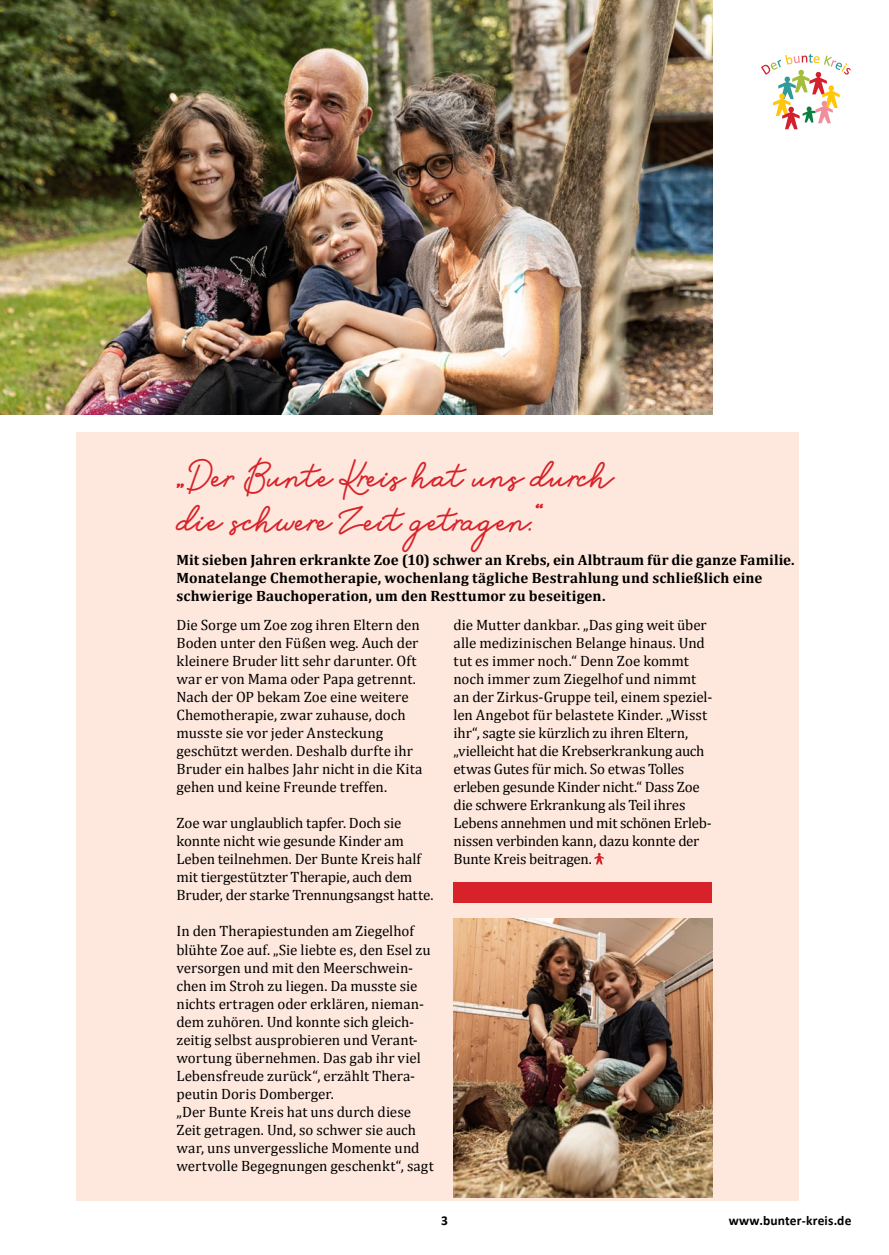
<style>
.page{position:relative;width:889px;height:1255px;background:#fff}
.page>*{position:absolute;margin:0;border:0;box-sizing:border-box;transform-origin:0 0}
.Headline{font:700 30px/43.5px "Beauty Style";letter-spacing:.03em;color:#d72229}
.Gtx{font:15px/18px "Cambria";letter-spacing:-.005em;color:#000}
.t1{font:700 15px/18px "Cambria";letter-spacing:.005em;color:#000}
.t2{font:700 13.5px "Calibri";letter-spacing:.01em;color:#000}
</style>
<div class="page">
<div style="left:77px;top:432px;width:722px;height:768px;background:#fee7dc"></div>
<img style="left:0;top:0;width:712px;height:414px">
<svg style="left:594px;top:853px;width:9px;height:11px"></svg>
<img style="left:453px;top:918px;width:259px;height:279px">
<div style="left:453px;top:882px;width:259px;height:20px;background:#d72229"></div>
<svg style="left:761px;top:54px;width:89px;height:75px"></svg>
<p class="Headline" style="left:176px;top:454px;width:434px">„ Der Bunte Kreis hat uns durch die schwere Zeit getragen.“</p>
<p class="t1" style="left:176px;top:550px;width:619px">Mit sieben Jahren erkrankte Zoe (10) schwer an Krebs, ein Albtraum für die ganze Familie.<br>Monatelange Chemotherapie, wochenlang tägliche Bestrahlung und schließlich eine schwierige Bauchoperation, um den Resttumor zu beseitigen.</p>
<p class="Gtx" style="left:176px;top:616px;width:247px">Die Sorge um Zoe zog ihren Eltern den Boden unter den Füßen weg. Auch der kleinere Bruder litt sehr darunter. Oft war er von Mama oder Papa getrennt.<br>Nach der OP bekam Zoe eine weitere Chemotherapie, zwar zuhause, doch musste sie vor jeder Ansteckung geschützt werden. Deshalb durfte ihr Bruder ein halbes Jahr nicht in die Kita gehen und keine Freunde treffen.</p>
<p class="Gtx" style="left:176px;top:814px;width:258px">Zoe war unglaublich tapfer. Doch sie konnte nicht wie gesunde Kinder am Leben teilnehmen. Der Bunte Kreis half mit tiergestützter Therapie, auch dem Bruder, der starke Trennungsangst hatte.</p>
<p class="Gtx" style="left:176px;top:922px;width:259px">In den Therapiestunden am Ziegelhof blühte Zoe auf. „Sie liebte es, den Esel zu versorgen und mit den Meerschwein&shy;chen im Stroh zu liegen. Da musste sie nichts ertragen oder erklären, nieman&shy;dem zuhören. Und konnte sich gleich&shy;zeitig selbst ausprobieren und Verant&shy;wortung übernehmen. Das gab ihr viel Lebensfreude zurück“, erzählt Thera&shy;peutin Doris Domberger.<br>„Der Bunte Kreis hat uns durch diese Zeit getragen. Und, so schwer sie auch war, uns unvergessliche Momente und wertvolle Begegnungen geschenkt“, sagt</p>
<p class="Gtx" style="left:453px;top:616px;width:260px">die Mutter dankbar. „Das ging weit über alle medizinischen Belange hinaus. Und tut es immer noch.“ Denn Zoe kommt noch immer zum Ziegelhof und nimmt an der Zirkus-Gruppe teil, einem speziel&shy;len Angebot für belastete Kinder. „Wisst ihr“, sagte sie kürzlich zu ihren Eltern, „vielleicht hat die Krebserkrankung auch etwas Gutes für mich. So etwas Tolles erleben gesunde Kinder nicht.“ Dass Zoe die schwere Erkrankung als Teil ihres Lebens annehmen und mit schönen Erleb&shy;nissen verbinden kann, dazu konnte der Bunte Kreis beitragen.</p>
<p class="t2" style="left:441px;top:1210px;width:8px">3</p>
<p class="t2" style="left:728px;top:1210px;width:124px">www.bunter-kreis.de</p>
</div>
